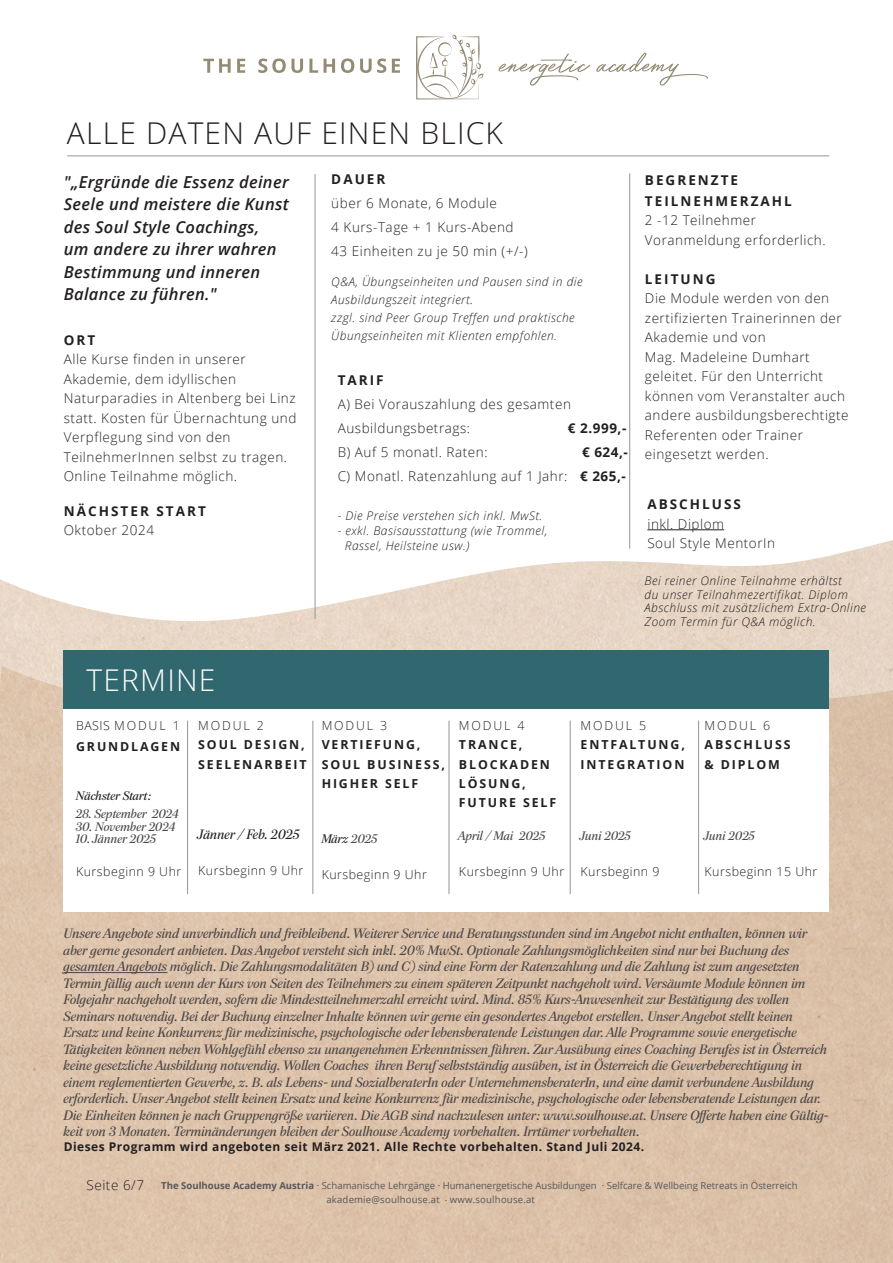
<style>
.page{position:relative;width:893px;height:1263px;background:#fff}
.page>*{position:absolute;margin:0;border:0;box-sizing:border-box;transform-origin:0 0}
.t1{font:300 30px "Open Sans";letter-spacing:.04em;color:#231f20}
.t2{font:300 30px "Open Sans";letter-spacing:.04em;color:#fff}
.t3{font:italic 600 16.5px/22.5px "Open Sans";letter-spacing:.02em;color:#231f20}
.t4{font:italic 13.5px/16.5px "Paperback 48";letter-spacing:.01em;color:#4a4545}
.t5{font:300 13.5px/19.5px "Open Sans";letter-spacing:.04em;color:#231f20}
.t6{font:700 13.5px/21px "Open Sans";letter-spacing:.15em;color:#231f20}
.t7{font:italic 13.5px "Paperback 48";letter-spacing:.01em;color:#231f20}
.t8{font:700 12.45px/19.4px "Open Sans";letter-spacing:.15em;color:#231f20}
.t9{font:300 12.45px "Open Sans";letter-spacing:.04em;color:#231f20}
.t10{font:italic 12.45px "Paperback 48";letter-spacing:.01em;color:#4a4545}
.t11{font:italic 12.45px "Paperback 48";letter-spacing:.01em;color:#231f20}
.t12{font:300 12.45px "Open Sans";letter-spacing:.095em;color:#231f20}
.t13{font:italic 300 12px/18px "Open Sans";letter-spacing:.04em;color:#231f20}
.t14{font:700 12px "Open Sans";letter-spacing:.04em;color:#231f20}
.t15{font:9.6px/14.4px "Open Sans";color:#57585a}
.s1{font-size:13.5px}
.s2{font-weight:700}
.s3{color:#4a4545}
</style>
<div class="page">
<img style="left:0;top:540px;width:893px;height:125px">
<div style="left:0;top:665px;width:893px;height:598px;background:#dcc2aa"></div>
<div style="left:64px;top:695px;width:765px;height:217px;background:#fff"></div>
<div style="left:64px;top:650px;width:765px;height:58px;background:#31686f"></div>
<hr style="left:187px;top:721px;width:1px;height:173px;background:#939598">
<hr style="left:312px;top:721px;width:1px;height:173px;background:#939598">
<hr style="left:449px;top:721px;width:1px;height:173px;background:#939598">
<hr style="left:570px;top:721px;width:1px;height:173px;background:#939598">
<hr style="left:698px;top:721px;width:1px;height:173px;background:#939598">
<svg style="left:416px;top:35px;width:67px;height:64px"></svg>
<svg style="left:203px;top:59px;width:28px;height:14px"></svg>
<svg style="left:237px;top:59px;width:8px;height:14px"></svg>
<svg style="left:258px;top:58px;width:45px;height:15px"></svg>
<svg style="left:309px;top:59px;width:9px;height:14px"></svg>
<svg style="left:324px;top:59px;width:11px;height:14px"></svg>
<svg style="left:341px;top:58px;width:13px;height:15px"></svg>
<svg style="left:360px;top:58px;width:26px;height:15px"></svg>
<svg style="left:392px;top:59px;width:8px;height:14px"></svg>
<svg style="left:498px;top:53px;width:92px;height:33px"></svg>
<svg style="left:596px;top:53px;width:112px;height:33px"></svg>
<hr style="left:64px;top:972px;width:103px;height:1px;background:#4a4545">
<hr style="left:315px;top:174px;width:1px;height:445px;background:#939598">
<hr style="left:629px;top:173px;width:1px;height:376px;background:#939598">
<hr style="left:647px;top:529px;width:77px;height:1px;background:#231f20">
<hr style="left:67px;top:156px;width:762px;height:1px;background:#939598">
<h1 class="t1" style="left:67px;top:112px;width:438px">ALLE DATEN AUF EINEN BLICK</h1>
<p class="t3" style="left:64px;top:170px;width:227px">"„Ergründe die Essenz deiner<br>Seele und meistere die Kunst des Soul Style Coachings,<br>um andere zu ihrer wahren<br>Bestimmung und inneren<br>Balance zu führen."</p>
<p class="t6" style="left:64px;top:329px;width:33px">ORT</p>
<p class="t5" style="left:64px;top:349px;width:234px">Alle Kurse finden in unserer<br>Akademie, dem idyllischen<br>Naturparadies in Altenberg bei Linz statt. Kosten für Übernachtung und<br>Verpflegung sind von den<br>TeilnehmerInnen selbst zu tragen.<br>Online Teilnahme möglich.</p>
<p class="t6" style="left:64px;top:500px;width:144px">NÄCHSTER START</p>
<p class="t5" style="left:64px;top:520px;width:92px">Oktober 2024</p>
<p class="t6" style="left:331px;top:168px;width:56px">DAUER</p>
<p class="t5" style="left:331px;top:191px;width:198px;line-height:24px">über 6 Monate, 6 Module<br>4 Kurs-Tage + 1 Kurs-Abend<br>43 Einheiten zu je 50 min (+/-)</p>
<p class="t13" style="left:331px;top:272px;width:253px">Q&amp;A, Übungseinheiten und Pausen sind in die Ausbildungszeit integriert<span class="s1">.<br></span>zzgl. sind Peer Group Treffen und praktische Übungseinheiten mit Klienten empfohlen.</p>
<p class="t6" style="left:338px;top:370px;width:48px">TARIF</p>
<p class="t5" style="left:338px;top:392px;width:235px;line-height:24px">A) Bei Vorauszahlung des gesamten<br>Ausbildungsbetrags:</p>
<p class="t6" style="left:568px;top:418px;width:60px">€ 2.999,-</p>
<p class="t5" style="left:338px;top:442px;width:151px">B) Auf 5 monatl. Raten:</p>
<p class="t5" style="left:338px;top:440px;width:292px;line-height:24px;text-align:right"><span class="s2">€ 624,-<br></span>C) Monatl. Ratenzahlung auf 1 Jahr: <span class="s2">€ 265,-</span></p>
<p class="t13" style="left:338px;top:507px;width:206px">- Die Preise verstehen sich inkl. MwSt.</p>
<p class="t13" style="left:345px;top:523px;width:204px;line-height:15px;text-indent:-7px">- exkl. Basisausstattung (wie Trommel,<br>Rassel, Heilsteine usw.)</p>
<p class="t6" style="left:645px;top:169px;width:148px">BEGRENZTE<br>TEILNEHMERZAHL</p>
<p class="t5" style="left:645px;top:210px;width:182px">2 -12 Teilnehmer<br>Voranmeldung erforderlich.</p>
<p class="t6" style="left:645px;top:268px;width:72px">LEITUNG</p>
<p class="t5" style="left:645px;top:288px;width:205px">Die Module werden von den zertifizierten Trainerinnen der<br>Akademie und von<br>Mag. Madeleine Dumhart geleitet. Für den Unterricht können vom Veranstalter auch andere ausbildungsberechtigte<br>Referenten oder Trainer eingesetzt werden.</p>
<p class="t6" style="left:647px;top:493px;width:95px">ABSCHLUSS</p>
<p class="t5" style="left:647px;top:514px;width:129px">inkl. Diplom<br>Soul Style MentorIn</p>
<p class="t13" style="left:645px;top:574px;width:223px;line-height:13.5px">Bei reiner Online Teilnahme erhältst<br>du unser Teilnahmezertifikat. Diplom Abschluss mit zusätzlichem Extra-Online Zoom Termin für Q&amp;A möglich.</p>
<h1 class="t2" style="left:87px;top:659px;width:130px">TERMINE</h1>
<p class="t12" style="left:76px;top:717px;width:105px">BASIS MODUL 1</p>
<p class="t8" style="left:76px;top:736px;width:106px">GRUNDLAGEN</p>
<p class="t9" style="left:198px;top:717px;width:67px">MODUL 2</p>
<p class="t8" style="left:198px;top:735px;width:110px">SOUL DESIGN,<br>SEELENARBEIT</p>
<p class="t11" style="left:76px;top:789px;width:77px">Nächster Start:</p>
<p class="t10" style="left:76px;top:807px;width:105px">28. September 2024</p>
<p class="t10" style="left:76px;top:819px;width:101px">30. November 2024</p>
<p class="t10" style="left:76px;top:831px;width:82px">10. Jänner 2025</p>
<p class="t9" style="left:76px;top:863px;width:107px">Kursbeginn 9 Uhr</p>
<p class="t7" style="left:198px;top:827px;width:103px">Jänner / Feb. 2025</p>
<p class="t9" style="left:198px;top:862px;width:107px">Kursbeginn 9 Uhr</p>
<p class="t9" style="left:322px;top:717px;width:67px">MODUL 3</p>
<p class="t8" style="left:322px;top:735px;width:125px">VERTIEFUNG,<br>SOUL BUSINESS,<br>HIGHER SELF</p>
<p class="t11" style="left:322px;top:831px;width:57px">März <span class="s3">2025</span></p>
<p class="t9" style="left:322px;top:866px;width:107px">Kursbeginn 9 Uhr</p>
<p class="t9" style="left:459px;top:717px;width:67px">MODUL 4</p>
<p class="t8" style="left:459px;top:735px;width:99px">TRANCE,<br>BLOCKADEN<br>LÖSUNG,<br>FUTURE SELF</p>
<p class="t10" style="left:459px;top:829px;width:88px">April / Mai 2025</p>
<p class="t9" style="left:459px;top:863px;width:107px">Kursbeginn 9 Uhr</p>
<p class="t9" style="left:581px;top:717px;width:67px">MODUL 5</p>
<p class="t8" style="left:581px;top:735px;width:106px">ENTFALTUNG,<br>INTEGRATION</p>
<p class="t10" style="left:581px;top:829px;width:52px">Juni 2025</p>
<p class="t9" style="left:581px;top:863px;width:80px">Kursbeginn 9</p>
<p class="t9" style="left:705px;top:717px;width:67px">MODUL 6</p>
<p class="t8" style="left:705px;top:735px;width:87px">ABSCHLUSS &amp; DIPLOM</p>
<p class="t10" style="left:705px;top:829px;width:52px">Juni 2025</p>
<p class="t9" style="left:705px;top:863px;width:114px">Kursbeginn 15 Uhr</p>
<p class="t4" style="left:64px;top:925px;width:766px">Unsere Angebote sind unverbindlich und freibleibend. Weiterer Service und Beratungsstunden sind im Angebot nicht enthalten, können wir aber gerne gesondert anbieten. Das Angebot versteht sich inkl. 20% MwSt. Optionale Zahlungsmöglichkeiten sind nur bei Buchung des gesamten Angebots möglich. Die Zahlungsmodalitäten B) und C) sind eine Form der Ratenzahlung und die Zahlung ist zum angesetzten Termin fällig auch wenn der Kurs von Seiten des Teilnehmers zu einem späteren Zeitpunkt nachgeholt wird. Versäumte Module können im Folgejahr nachgeholt werden, sofern die Mindestteilnehmerzahl erreicht wird. Mind. 85% Kurs-Anwesenheit zur Bestätigung des vollen Seminars notwendig. Bei der Buchung einzelner Inhalte können wir gerne ein gesondertes Angebot erstellen. Unser Angebot stellt keinen Ersatz und keine Konkurrenz für medizinische, psychologische oder lebensberatende Leistungen dar. Alle Programme sowie energetische Tätigkeiten können neben Wohlgefühl ebenso zu unangenehmen Erkenntnissen führen. Zur Ausübung eines Coaching Berufes ist in Österreich keine gesetzliche Ausbildung notwendig. Wollen Coaches ihren Beruf selbstständig ausüben, ist in Österreich die Gewerbeberechtigung in einem reglementierten Gewerbe, z. B. als Lebens- und SozialberaterIn oder UnternehmensberaterIn, und eine damit verbundene Ausbildung erforderlich. Unser Angebot stellt keinen Ersatz und keine Konkurrenz für medizinische, psychologische oder lebensberatende Leistungen dar.<br>Die Einheiten können je nach Gruppengröße variieren. Die AGB sind nachzulesen unter: www.soulhouse.at. Unsere Offerte haben eine Gültig&shy;keit von 3 Monaten. Terminänderungen bleiben der Soulhouse Academy vorbehalten. Irrtümer vorbehalten.</p>
<p class="t14" style="left:64px;top:1138px;width:582px">Dieses Programm wird angeboten seit März 2021. Alle Rechte vorbehalten. Stand Juli 2024.</p>
<p class="t5" style="left:87px;top:1174px;width:59px">Seite 6/7</p>
<p class="t15" style="left:326px;top:1178px;width:473px;text-indent:-165px"><span class="s2">The Soulhouse Academy Austria</span> . Schamanische Lehrgänge . Humanenergetische Ausbildungen . Selfcare &amp; Wellbeing Retreats in Österreich akademie@soulhouse.at . www.soulhouse.at</p>
</div>
